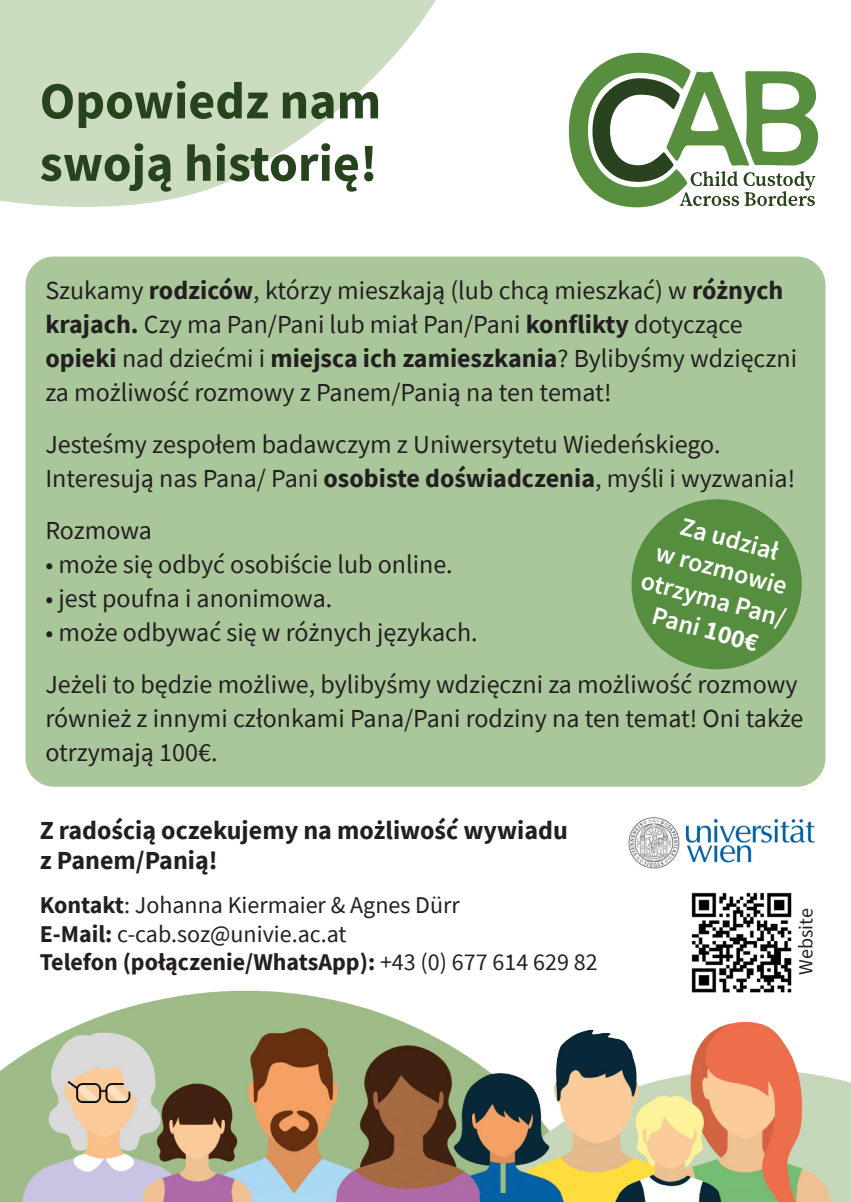
<style>
.page{position:relative;width:851px;height:1202px;background:#fff}
.page>*{position:absolute;margin:0;border:0;box-sizing:border-box;transform-origin:0 0}
.t1{font:700 52px/62.4px "Source Sans Pro";color:#27431d}
.t2{font:26px/34px "Source Sans Pro";color:#231f20}
.t3{font:700 26px/30px "Source Sans Pro";color:#231f20}
.t4{font:600 26px/31.2px "Source Sans Pro";color:#fff;text-align:center}
.t5{font:24px/28.8px "Source Sans Pro";color:#231f20}
.t6{font:20px "Source Sans Pro";color:#231f20}
.s1{font-weight:700}
</style>
<div class="page">
<svg style="left:0;top:0;width:435px;height:207px;fill:#ccdcc1"></svg>
<img style="left:628px;top:817px;width:187px;height:52px">
<img style="left:0;top:990px;width:850px;height:212px">
<svg style="left:568px;top:53px;width:250px;height:154px"></svg>
<div style="left:26px;top:257px;width:799px;height:530px;background:#aac69b;border-radius:28px"></div>
<svg style="left:631px;top:499px;width:171px;height:171px"></svg>
<img style="left:687px;top:892px;width:106px;height:103px">
<h1 class="t1" style="left:40px;top:69px;width:343px">Opowiedz nam swoją historię!</h1>
<p class="t2" style="left:45px;top:273px;width:753px">Szukamy <span class="s1">rodziców</span>, którzy mieszkają (lub chcą mieszkać) w <span class="s1">różnych krajach.</span> Czy ma Pan/Pani lub miał Pan/Pani <span class="s1">konflikty</span> dotyczące <span class="s1">opieki</span> nad dziećmi i <span class="s1">miejsca ich zamieszkania</span>? Bylibyśmy wdzięczni za możliwość rozmowy z Panem/Panią na ten temat!</p>
<p class="t2" style="left:45px;top:427px;width:751px">Jesteśmy zespołem badawczym z Uniwersytetu Wiedeńskiego.<br>Interesują nas Pana/ Pani <span class="s1">osobiste doświadczenia</span>, myśli i wyzwania!</p>
<p class="t2" style="left:45px;top:513px;width:108px">Rozmowa</p>
<p class="t2" style="left:45px;top:547px;width:409px">• może się odbyć osobiście lub online.</p>
<p class="t2" style="left:45px;top:581px;width:288px">• jest poufna i anonimowa.</p>
<p class="t2" style="left:45px;top:606px;width:753px;line-height:52px">• może odbywać się w różnych językach.<br>Jeżeli to będzie możliwe, bylibyśmy wdzięczni za możliwość rozmowy</p>
<p class="t2" style="left:45px;top:701px;width:759px">również z innymi członkami Pana/Pani rodziny na ten temat! Oni także otrzymają 100€.</p>
<p class="t4" style="left:662px;top:504px;width:150px;rotate:15deg">Za udział<br>w rozmowie otrzyma Pan/<br>Pani <span class="s1">100€</span></p>
<p class="t3" style="left:40px;top:815px;width:529px">Z radością oczekujemy na możliwość wywiadu z Panem/Panią!</p>
<p class="t5" style="left:40px;top:890px;width:559px"><span class="s1">Kontakt</span>: Johanna Kiermaier &amp; Agnes Dürr<br><span class="s1">E-Mail:</span> c-cab.soz@univie.ac.at<br><span class="s1">Telefon (połączenie/WhatsApp):</span> +43 (0) 677 614 629 82</p>
<p class="t6" style="left:792px;top:975px;width:68px;rotate:-90deg">Website</p>
</div>
